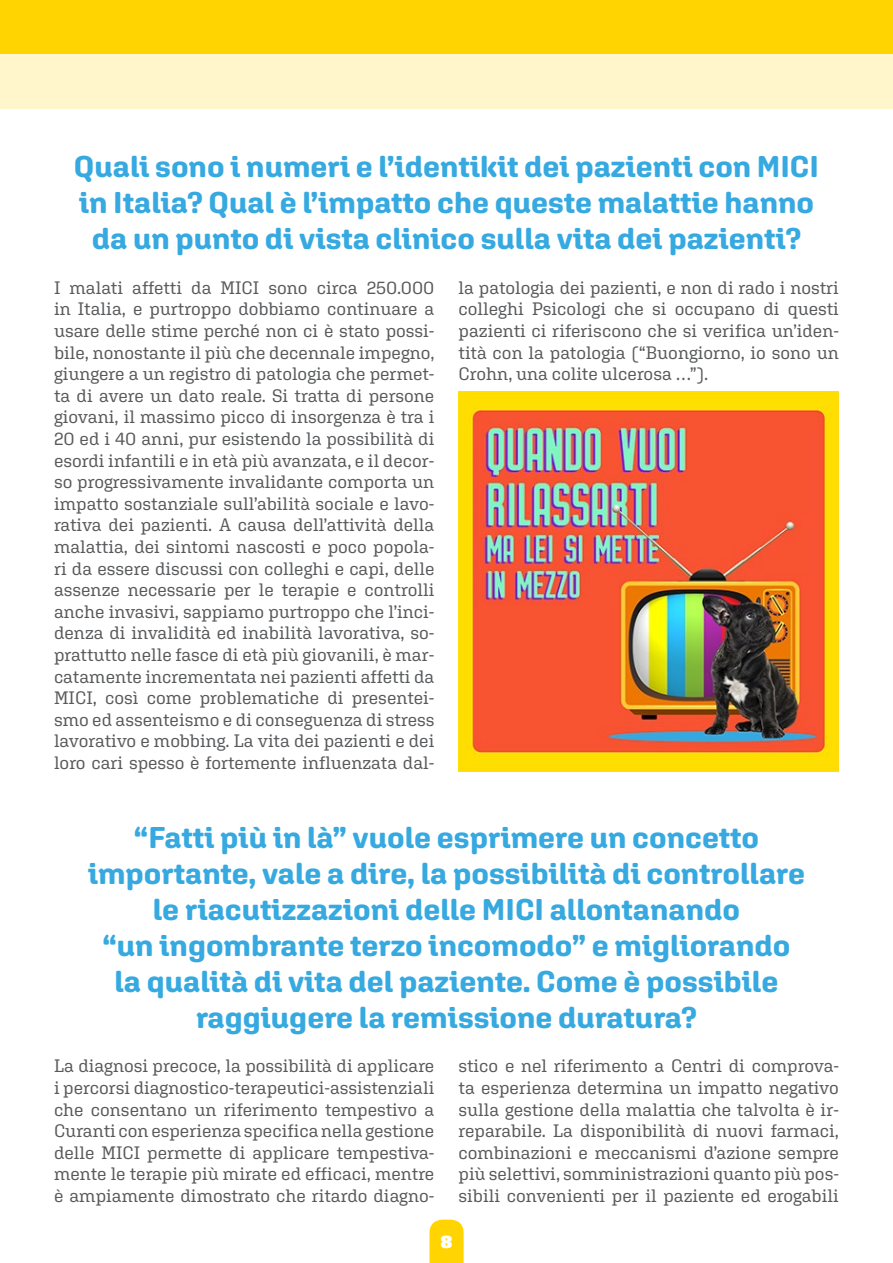
<style>
.page{position:relative;width:893px;height:1263px;background:#fff}
.page>*{position:absolute;margin:0;border:0;box-sizing:border-box;transform-origin:0 0}
.t1{font:700 30px/36px "Aglet Sans";color:#36a9e0;text-align:center}
.t2{font:18px/21.6px "Aglet Slab";color:#58595b;text-align:justify}
.t3{font:900 18px "Aglet Slab";color:#fff}
</style>
<div class="page">
<div style="left:0;top:0;width:893px;height:54px;background:#ffd401"></div>
<div style="left:0;top:54px;width:893px;height:54px;background:#fff6cc"></div>
<img style="left:458px;top:392px;width:381px;height:380px">
<svg style="left:429px;top:1219px;width:35px;height:44px;background:#ffd716"></svg>
<h1 class="t1" style="left:74px;top:148px;width:747px">Quali sono i numeri e l’identikit dei pazienti con MICI in Italia? Qual è l’impatto che queste malattie hanno da un punto di vista clinico sulla vita dei pazienti?</h1>
<p class="t2" style="left:54px;top:276px;width:382px">I malati affetti da MICI sono circa 250.000 in Italia, e purtroppo dobbiamo continuare a usare delle stime perché non ci è stato possi&shy;bile, nonostante il più che decennale impegno, giungere a un registro di patologia che permet&shy;ta di avere un dato reale. Si tratta di persone giovani, il massimo picco di insorgenza è tra i 20 ed i 40 anni, pur esistendo la possibilità di esordi infantili e in età più avanzata, e il decor&shy;so progressivamente invalidante comporta un impatto sostanziale sull’abilità sociale e lavo&shy;rativa dei pazienti. A causa dell’attività della malattia, dei sintomi nascosti e poco popola&shy;ri da essere discussi con colleghi e capi, delle assenze necessarie per le terapie e controlli anche invasivi, sappiamo purtroppo che l’inci&shy;denza di invalidità ed inabilità lavorativa, so&shy;prattutto nelle fasce di età più giovanili, è mar&shy;catamente incrementata nei pazienti affetti da MICI, così come problematiche di presentei&shy;smo ed assenteismo e di conseguenza di stress lavorativo e mobbing. La vita dei pazienti e dei loro cari spesso è fortemente influenzata dal-</p>
<p class="t2" style="left:458px;top:276px;width:382px">la patologia dei pazienti, e non di rado i nostri colleghi Psicologi che si occupano di questi pazienti ci riferiscono che si verifica un’iden&shy;tità con la patologia (“Buongiorno, io sono un Crohn, una colite ulcerosa …”).</p>
<p class="t1" style="left:88px;top:818px;width:719px">“Fatti più in là” vuole esprimere un concetto importante, vale a dire, la possibilità di controllare le riacutizzazioni delle MICI allontanando<br>“un ingombrante terzo incomodo” e migliorando la qualità di vita del paziente. Come è possibile raggiugere la remissione duratura?</p>
<p class="t2" style="left:54px;top:1055px;width:382px">La diagnosi precoce, la possibilità di applicare i percorsi diagnostico-terapeutici-assistenziali che consentano un riferimento tempestivo a Curanti con esperienza specifica nella gestione delle MICI permette di applicare tempestiva&shy;mente le terapie più mirate ed efficaci, mentre è ampiamente dimostrato che ritardo diagno-</p>
<p class="t2" style="left:458px;top:1055px;width:382px">stico e nel riferimento a Centri di comprova&shy;ta esperienza determina un impatto negativo sulla gestione della malattia che talvolta è ir&shy;reparabile. La disponibilità di nuovi farmaci, combinazioni e meccanismi d’azione sempre più selettivi, somministrazioni quanto più pos&shy;sibili convenienti per il paziente ed erogabili</p>
<p class="t3" style="left:441px;top:1231px;width:13px">8</p>
</div>
